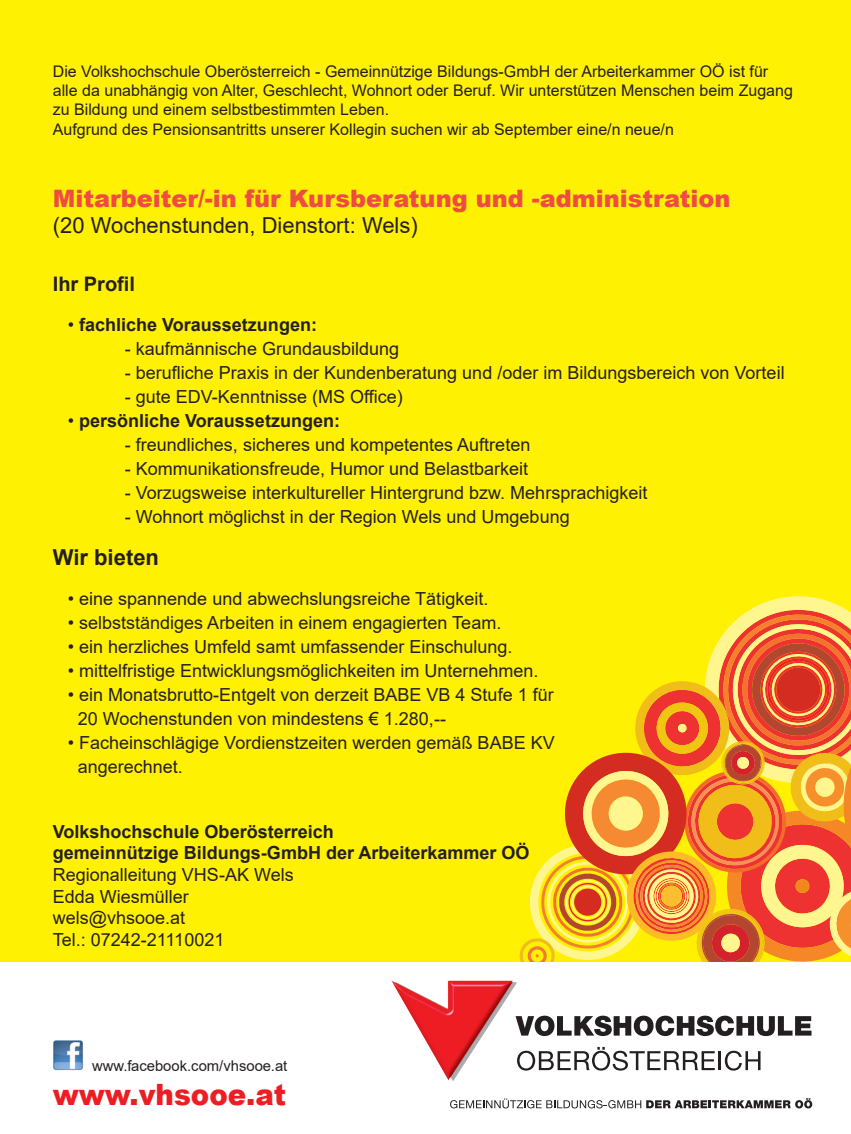
<style>
.page{position:relative;width:851px;height:1134px;background:#fff}
.page>*{position:absolute;margin:0;border:0;box-sizing:border-box;transform-origin:0 0}
.t1{font:900 29.4px "Arial";color:#ee1d23;scale:.94 1}
.t2{font:900 24px "Arial";color:#ef4a44}
.t3{font:22px "Arial";color:#231f20}
.t4{font:700 22px "Arial";color:#231f20}
.t5{font:700 20px "Arial";color:#231f20}
.t6{font:18px/21.6px "Arial";color:#231f20}
.t7{font:700 18px/21.6px "Arial";color:#231f20}
.t8{font:16px/19.2px "Arial";color:#231f20}
.t9{font:14.8px "Arial";color:#231f20}
.s1{font-weight:400}
</style>
<div class="page">
<svg style="left:517px;top:1047px;width:243px;height:23px"></svg>
<svg style="left:517px;top:1016px;width:294px;height:20px"></svg>
<svg style="left:450px;top:1098px;width:362px;height:10px"></svg>
<img style="left:391px;top:980px;width:126px;height:101px">
<img style="left:53px;top:1040px;width:30px;height:30px">
<div style="left:0;top:0;width:850px;height:962px;background:#fff101"></div>
<svg style="left:519px;top:596px;width:331px;height:366px"></svg>
<p class="t8" style="left:53px;top:62px;width:741px">Die Volkshochschule Oberösterreich - Gemeinnützige Bildungs-GmbH der Arbeiterkammer OÖ ist für alle da unabhängig von Alter, Geschlecht, Wohnort oder Beruf. Wir unterstützen Menschen beim Zugang zu Bildung und einem selbstbestimmten Leben.<br>Aufgrund des Pensionsantritts unserer Kollegin suchen wir ab September eine/n neue/n</p>
<h2 class="t2" style="left:53px;top:181px;width:679px">Mitarbeiter/-in für Kursberatung und -administration</h2>
<p class="t3" style="left:53px;top:210px;width:366px">(20 Wochenstunden, Dienstort: Wels)</p>
<p class="t5" style="left:53px;top:270px;width:84px">Ihr Profil</p>
<p class="t7" style="left:68px;top:314px;width:251px"><span class="s1">•</span> fachliche Voraussetzungen:</p>
<p class="t6" style="left:125px;top:338px;width:276px">- kaufmännische Grundausbildung</p>
<p class="t6" style="left:125px;top:362px;width:661px">- berufliche Praxis in der Kundenberatung und /oder im Bildungsbereich von Vorteil</p>
<p class="t6" style="left:125px;top:386px;width:279px">- gute EDV-Kenntnisse (MS Office)</p>
<p class="t7" style="left:68px;top:410px;width:274px"><span class="s1">•</span> persönliche Voraussetzungen:</p>
<p class="t6" style="left:125px;top:434px;width:407px">- freundliches, sicheres und kompetentes Auftreten</p>
<p class="t6" style="left:125px;top:458px;width:405px">- Kommunikationsfreude, Humor und Belastbarkeit</p>
<p class="t6" style="left:125px;top:482px;width:524px">- Vorzugsweise interkultureller Hintergrund bzw. Mehrsprachigkeit</p>
<p class="t6" style="left:125px;top:506px;width:446px">- Wohnort möglichst in der Region Wels und Umgebung</p>
<p class="t4" style="left:53px;top:542px;width:108px">Wir bieten</p>
<p class="t6" style="left:68px;top:588px;width:422px">• eine spannende und abwechslungsreiche Tätigkeit.</p>
<p class="t6" style="left:68px;top:612px;width:435px">• selbstständiges Arbeiten in einem engagierten Team.</p>
<p class="t6" style="left:68px;top:636px;width:446px">• ein herzliches Umfeld samt umfassender Einschulung.</p>
<p class="t6" style="left:68px;top:660px;width:472px">• mittelfristige Entwicklungsmöglichkeiten im Unternehmen.</p>
<p class="t6" style="left:78px;top:682px;width:477px;line-height:24px;text-indent:-10px">• ein Monatsbrutto-Entgelt von derzeit BABE VB 4 Stufe 1 für<br>20 Wochenstunden von mindestens € 1.280,--</p>
<p class="t6" style="left:78px;top:730px;width:478px;line-height:24px;text-indent:-10px">• Facheinschlägige Vordienstzeiten werden gemäß BABE KV angerechnet.</p>
<p class="t7" style="left:53px;top:821px;width:478px">Volkshochschule Oberösterreich<br>gemeinnützige Bildungs-GmbH der Arbeiterkammer OÖ</p>
<p class="t6" style="left:53px;top:864px;width:242px">Regionalleitung VHS-AK Wels<br>Edda Wiesmüller wels@vhsooe.at<br>Tel.: 07242-21110021</p>
<p class="t9" style="left:92px;top:1055px;width:197px">www.facebook.com/vhsooe.at</p>
<h1 class="t1" style="left:53px;top:1073px;width:250px">www.vhsooe.at</h1>
</div>
